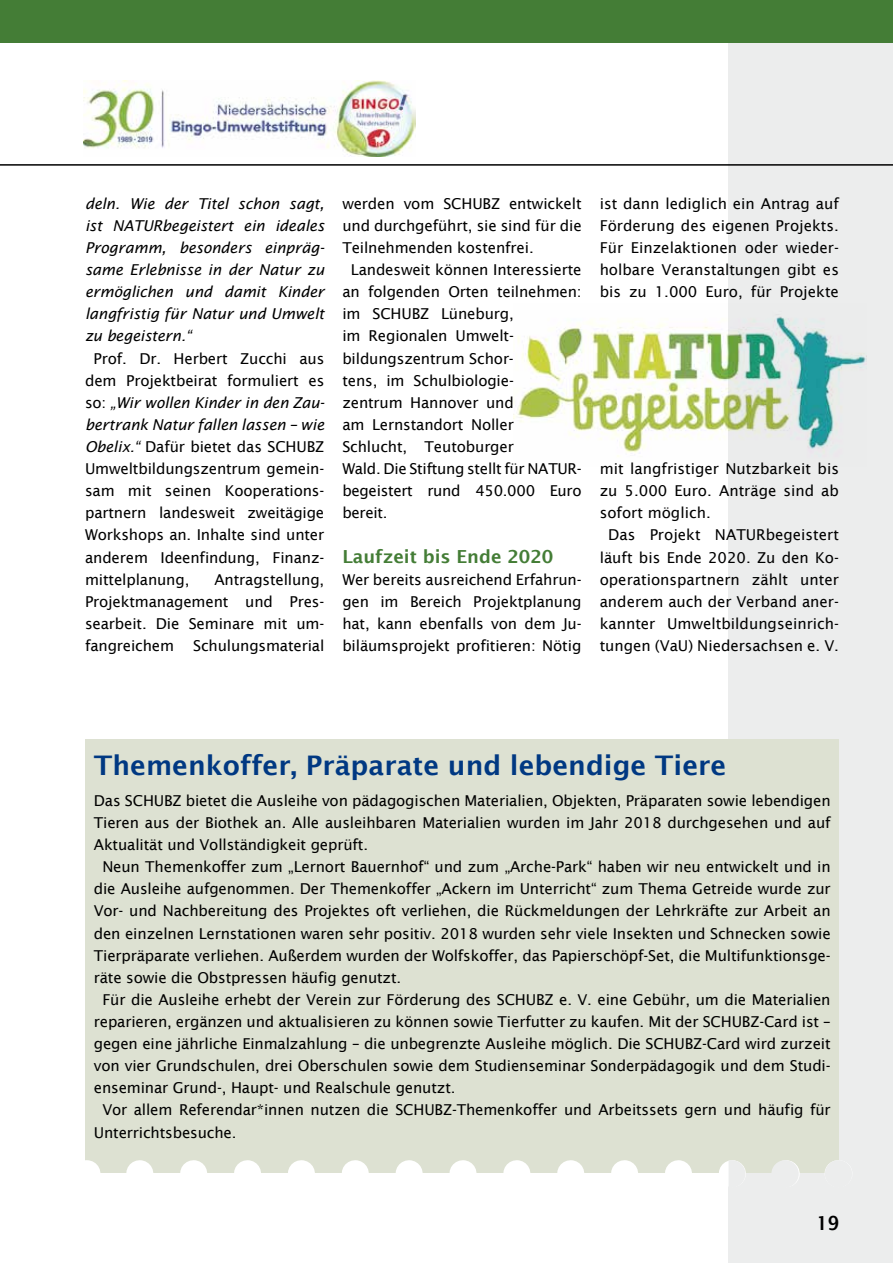
<style>
.page{position:relative;width:893px;height:1263px;background:#fff}
.page>*{position:absolute;margin:0;border:0;box-sizing:border-box;transform-origin:0 0}
.t1{font:600 27px "Lucida Sans";color:#003882}
.t2{font:600 19.5px "Lucida Sans";color:#000;scale:.9 1}
.t3{font:600 18px "Lucida Sans";color:#447d36}
.t4{font:15px/22px "Lucida Sans";letter-spacing:-.01em;color:#000;text-align:justify}
.t5{font:italic 15px/22px "Lucida Sans";letter-spacing:-.01em;color:#000;text-align:justify}
.s1{font-style:italic}
</style>
<div class="page">
<div style="left:729px;top:0;width:164px;height:1263px;background:#eceded"></div>
<div style="left:0;top:0;width:893px;height:43px;background:#447d36"></div>
<hr style="left:0;top:164px;width:893px;height:2px;background:#000">
<img style="left:514px;top:303px;width:352px;height:164px">
<img style="left:84px;top:80px;width:331px;height:77px">
<div style="left:85px;top:739px;width:754px;height:433px;background:#dde1d2"></div>
<svg style="left:86px;top:1160px;width:1px;height:12px"></svg>
<div style="left:825px;top:1160px;width:27px;height:27px;background:#eceded;border-radius:50%"></div>
<svg style="left:140px;top:1160px;width:671px;height:27px"></svg>
<p class="t5" style="left:85px;top:192px;width:241px">deln. Wie der Titel schon sagt, ist NATURbegeistert ein ideales Programm, besonders einpräg&shy;same Erlebnisse in der Natur zu ermöglichen und damit Kinder langfristig für Natur und Umwelt zu begeistern.“</p>
<p class="t4" style="left:85px;top:347px;width:241px;text-indent:9px">Prof. Dr. Herbert Zucchi aus dem Projektbeirat formuliert es so: <span class="s1">„Wir wollen Kinder in den Zau&shy;bertrank Natur fallen lassen – wie Obelix.“</span> Dafür bietet das SCHUBZ Umweltbildungszentrum gemein&shy;sam mit seinen Kooperations&shy;partnern landesweit zweitägige Workshops an. Inhalte sind unter anderem Ideenfindung, Finanz&shy;mittelplanung,</p>
<p class="t4" style="left:85px;top:568px;width:241px;text-indent:129px">Antragstellung, Projektmanagement und Pres&shy;searbeit. Die Seminare mit um&shy;fangreichem</p>
<p class="t4" style="left:193px;top:635px;width:133px">Schulungsmaterial</p>
<p class="t4" style="left:342px;top:192px;width:241px">werden vom SCHUBZ entwickelt</p>
<p class="t4" style="left:342px;top:214px;width:241px">und durchgeführt, sie sind für die</p>
<p class="t4" style="left:342px;top:237px;width:193px">Teilnehmenden kostenfrei.</p>
<p class="t4" style="left:351px;top:259px;width:232px">Landesweit können Interessierte</p>
<p class="t4" style="left:342px;top:281px;width:241px">an folgenden Orten teilnehmen:</p>
<p class="t4" style="left:342px;top:303px;width:173px">im SCHUBZ Lüneburg,</p>
<p class="t4" style="left:342px;top:325px;width:173px">im Regionalen Umwelt-</p>
<p class="t4" style="left:342px;top:347px;width:173px">bildungszentrum Schor-</p>
<p class="t4" style="left:342px;top:369px;width:173px">tens, im Schulbiologie-</p>
<p class="t4" style="left:342px;top:391px;width:173px">zentrum Hannover und</p>
<p class="t4" style="left:342px;top:413px;width:173px">am Lernstandort Noller</p>
<p class="t4" style="left:342px;top:436px;width:173px">Schlucht, Teutoburger</p>
<p class="t4" style="left:342px;top:458px;width:241px">Wald. Die Stiftung stellt für NATUR-</p>
<p class="t4" style="left:342px;top:480px;width:241px">begeistert rund 450.000 Euro</p>
<p class="t4" style="left:342px;top:502px;width:47px">bereit.</p>
<p class="t3" style="left:342px;top:546px;width:212px">Laufzeit bis Ende 2020</p>
<p class="t4" style="left:342px;top:568px;width:241px">Wer bereits ausreichend Erfahrun&shy;gen im Bereich Projektplanung hat, kann ebenfalls von dem Ju&shy;biläumsprojekt profitieren: Nötig</p>
<p class="t4" style="left:600px;top:192px;width:241px">ist dann lediglich ein Antrag auf Förderung des eigenen Projekts.<br>Für Einzelaktionen oder wieder&shy;holbare Veranstaltungen gibt es bis zu 1.000 Euro, für Projekte</p>
<p class="t4" style="left:600px;top:458px;width:241px">mit langfristiger Nutzbarkeit bis</p>
<p class="t4" style="left:600px;top:480px;width:241px">zu 5.000 Euro. Anträge sind ab</p>
<p class="t4" style="left:600px;top:502px;width:113px">sofort möglich.</p>
<p class="t4" style="left:608px;top:524px;width:232px">Das Projekt NATURbegeistert</p>
<p class="t4" style="left:600px;top:546px;width:241px">läuft bis Ende 2020. Zu den Ko-</p>
<p class="t4" style="left:600px;top:568px;width:241px">operationspartnern zählt unter</p>
<p class="t4" style="left:600px;top:590px;width:241px">anderem auch der Verband aner-</p>
<p class="t4" style="left:600px;top:612px;width:241px">kannter Umweltbildungseinrich-</p>
<p class="t4" style="left:600px;top:635px;width:241px">tungen (VaU) Niedersachsen e. V.</p>
<h1 class="t1" style="left:94px;top:750px;width:634px">Themenkoffer, Präparate und lebendige Tiere</h1>
<p class="t4" style="left:94px;top:789px;width:738px">Das SCHUBZ bietet die Ausleihe von pädagogischen Materialien, Objekten, Präparaten sowie lebendigen</p>
<p class="t4" style="left:94px;top:811px;width:738px">Tieren aus der Biothek an. Alle ausleihbaren Materialien wurden im Jahr 2018 durchgesehen und auf</p>
<p class="t4" style="left:94px;top:834px;width:276px">Aktualität und Vollständigkeit geprüft.</p>
<p class="t4" style="left:102px;top:856px;width:730px">Neun Themenkoffer zum „Lernort Bauernhof“ und zum „Arche-Park“ haben wir neu entwickelt und in</p>
<p class="t4" style="left:94px;top:878px;width:738px">die Ausleihe aufgenommen. Der Themenkoffer „Ackern im Unterricht“ zum Thema Getreide wurde zur</p>
<p class="t4" style="left:94px;top:900px;width:738px">Vor- und Nachbereitung des Projektes oft verliehen, die Rückmeldungen der Lehrkräfte zur Arbeit an</p>
<p class="t4" style="left:94px;top:922px;width:738px">den einzelnen Lernstationen waren sehr positiv. 2018 wurden sehr viele Insekten und Schnecken sowie</p>
<p class="t4" style="left:94px;top:944px;width:738px">Tierpräparate verliehen. Außerdem wurden der Wolfskoffer, das Papierschöpf-Set, die Multifunktionsge-</p>
<p class="t4" style="left:94px;top:966px;width:309px">räte sowie die Obstpressen häufig genutzt.</p>
<p class="t4" style="left:102px;top:988px;width:730px">Für die Ausleihe erhebt der Verein zur Förderung des SCHUBZ e. V. eine Gebühr, um die Materialien</p>
<p class="t4" style="left:94px;top:1010px;width:738px">reparieren, ergänzen und aktualisieren zu können sowie Tierfutter zu kaufen. Mit der SCHUBZ-Card ist –</p>
<p class="t4" style="left:94px;top:1033px;width:738px">gegen eine jährliche Einmalzahlung – die unbegrenzte Ausleihe möglich. Die SCHUBZ-Card wird zurzeit</p>
<p class="t4" style="left:94px;top:1055px;width:738px">von vier Grundschulen, drei Oberschulen sowie dem Studienseminar Sonderpädagogik und dem Studi-</p>
<p class="t4" style="left:94px;top:1077px;width:363px">enseminar Grund-, Haupt- und Realschule genutzt.</p>
<p class="t4" style="left:102px;top:1099px;width:730px">Vor allem Referendar*innen nutzen die SCHUBZ-Themenkoffer und Arbeitssets gern und häufig für</p>
<p class="t4" style="left:94px;top:1121px;width:144px">Unterrichtsbesuche.</p>
<h2 class="t2" style="left:816px;top:1212px;width:26px">19</h2>
</div>
